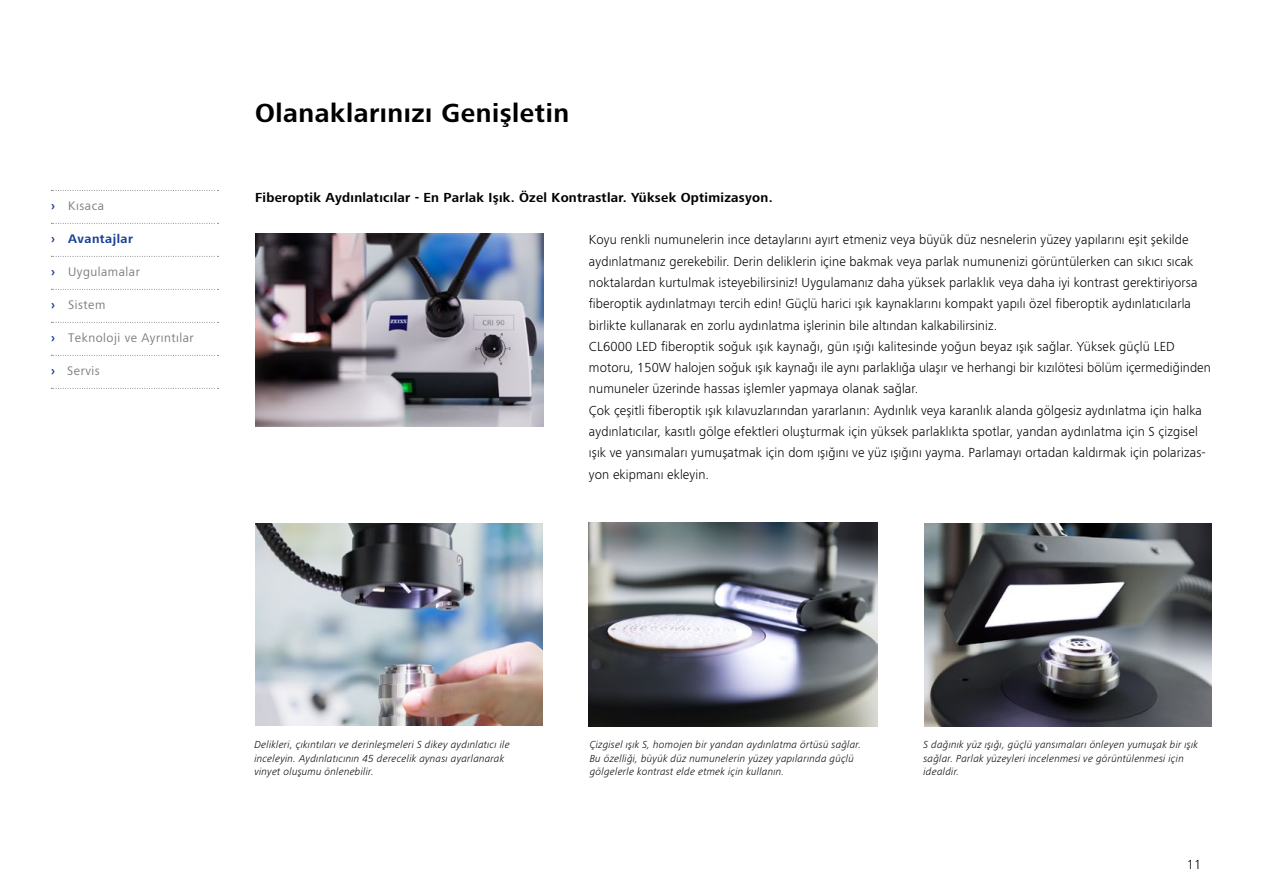
<style>
.page{position:relative;width:1263px;height:893px;background:#fff}
.page>*{position:absolute;margin:0;border:0;box-sizing:border-box;transform-origin:0 0}
.t1{font:700 27px "ZEISS Frutiger Next W1 G";letter-spacing:.02em;color:#000}
.t2{font:300 13.5px/21.3px "ZEISS Frutiger Next W1 G";letter-spacing:.01em;color:#000}
.t3{font:700 13.5px "ZEISS Frutiger Next W1 G";letter-spacing:.02em;color:#000}
.t4{font:12.75px "ZEISS Frutiger Next W1 G";letter-spacing:.04em;color:#7c7b7b}
.t5{font:700 12.75px "ZEISS Frutiger Next W1 G";letter-spacing:.04em;color:#164194}
.t6{font:italic 300 10.5px/13.5px "ZEISS Frutiger Next W1 G";letter-spacing:.02em;color:#000}
.s1{font-weight:700;color:#164194}
</style>
<div class="page">
<img style="left:255px;top:523px;width:288px;height:202px">
<img style="left:924px;top:523px;width:288px;height:203px">
<img style="left:589px;top:522px;width:288px;height:204px">
<img style="left:255px;top:234px;width:289px;height:192px">
<svg style="left:51px;top:190px;width:168px;height:1px"></svg>
<svg style="left:51px;top:223px;width:168px;height:1px"></svg>
<svg style="left:51px;top:256px;width:168px;height:1px"></svg>
<svg style="left:51px;top:289px;width:168px;height:1px"></svg>
<svg style="left:51px;top:322px;width:168px;height:1px"></svg>
<svg style="left:51px;top:355px;width:168px;height:1px"></svg>
<svg style="left:51px;top:388px;width:168px;height:1px"></svg>
<p class="t4" style="left:51px;top:197px;width:55px"><span class="s1">›</span> Kısaca</p>
<p class="t5" style="left:51px;top:230px;width:83px">› Avantajlar</p>
<p class="t4" style="left:51px;top:263px;width:90px"><span class="s1">›</span> Uygulamalar</p>
<p class="t4" style="left:51px;top:296px;width:56px"><span class="s1">›</span> Sistem</p>
<p class="t4" style="left:51px;top:329px;width:144px"><span class="s1">›</span> Teknoloji ve Ayrıntılar</p>
<p class="t4" style="left:51px;top:362px;width:50px"><span class="s1">›</span> Servis</p>
<h1 class="t1" style="left:255px;top:93px;width:315px">Olanaklarınızı Genişletin</h1>
<p class="t3" style="left:255px;top:188px;width:519px">Fiberoptik Aydınlatıcılar - En Parlak Işık. Özel Kontrastlar. Yüksek Optimizasyon.</p>
<p class="t2" style="left:589px;top:228px;width:623px">Koyu renkli numunelerin ince detaylarını ayırt etmeniz veya büyük düz nesnelerin yüzey yapılarını eşit şekilde aydınlatmanız gerekebilir. Derin deliklerin içine bakmak veya parlak numunenizi görüntülerken can sıkıcı sıcak noktalardan kurtulmak isteyebilirsiniz! Uygulamanız daha yüksek parlaklık veya daha iyi kontrast gerektiriyorsa fiberoptik aydınlatmayı tercih edin! Güçlü harici ışık kaynaklarını kompakt yapılı özel fiberoptik aydınlatıcılarla birlikte kullanarak en zorlu aydınlatma işlerinin bile altından kalkabilirsiniz.<br>CL6000 LED fiberoptik soğuk ışık kaynağı, gün ışığı kalitesinde yoğun beyaz ışık sağlar. Yüksek güçlü LED motoru, 150W halojen soğuk ışık kaynağı ile aynı parlaklığa ulaşır ve herhangi bir kızılötesi bölüm içermediğinden numuneler üzerinde hassas işlemler yapmaya olanak sağlar.<br>Çok çeşitli fiberoptik ışık kılavuzlarından yararlanın: Aydınlık veya karanlık alanda gölgesiz aydınlatma için halka aydınlatıcılar, kasıtlı gölge efektleri oluşturmak için yüksek parlaklıkta spotlar, yandan aydınlatma için S çizgisel ışık ve yansımaları yumuşatmak için dom ışığını ve yüz ışığını yayma. Parlamayı ortadan kaldırmak için polarizas&shy;yon ekipmanı ekleyin.</p>
<p class="t6" style="left:254px;top:737px;width:257px">Delikleri, çıkıntıları ve derinleşmeleri S dikey aydınlatıcı ile inceleyin. Aydınlatıcının 45 derecelik aynası ayarlanarak vinyet oluşumu önlenebilir.</p>
<p class="t6" style="left:590px;top:737px;width:273px">Çizgisel ışık S, homojen bir yandan aydınlatma örtüsü sağlar.<br>Bu özelliği, büyük düz numunelerin yüzey yapılarında güçlü gölgelerle kontrast elde etmek için kullanın.</p>
<p class="t6" style="left:923px;top:737px;width:276px">S dağınık yüz ışığı, güçlü yansımaları önleyen yumuşak bir ışık sağlar. Parlak yüzeyleri incelenmesi ve görüntülenmesi için idealdir.</p>
<p class="t2" style="left:1187px;top:853px;width:16px">11</p>
</div>
